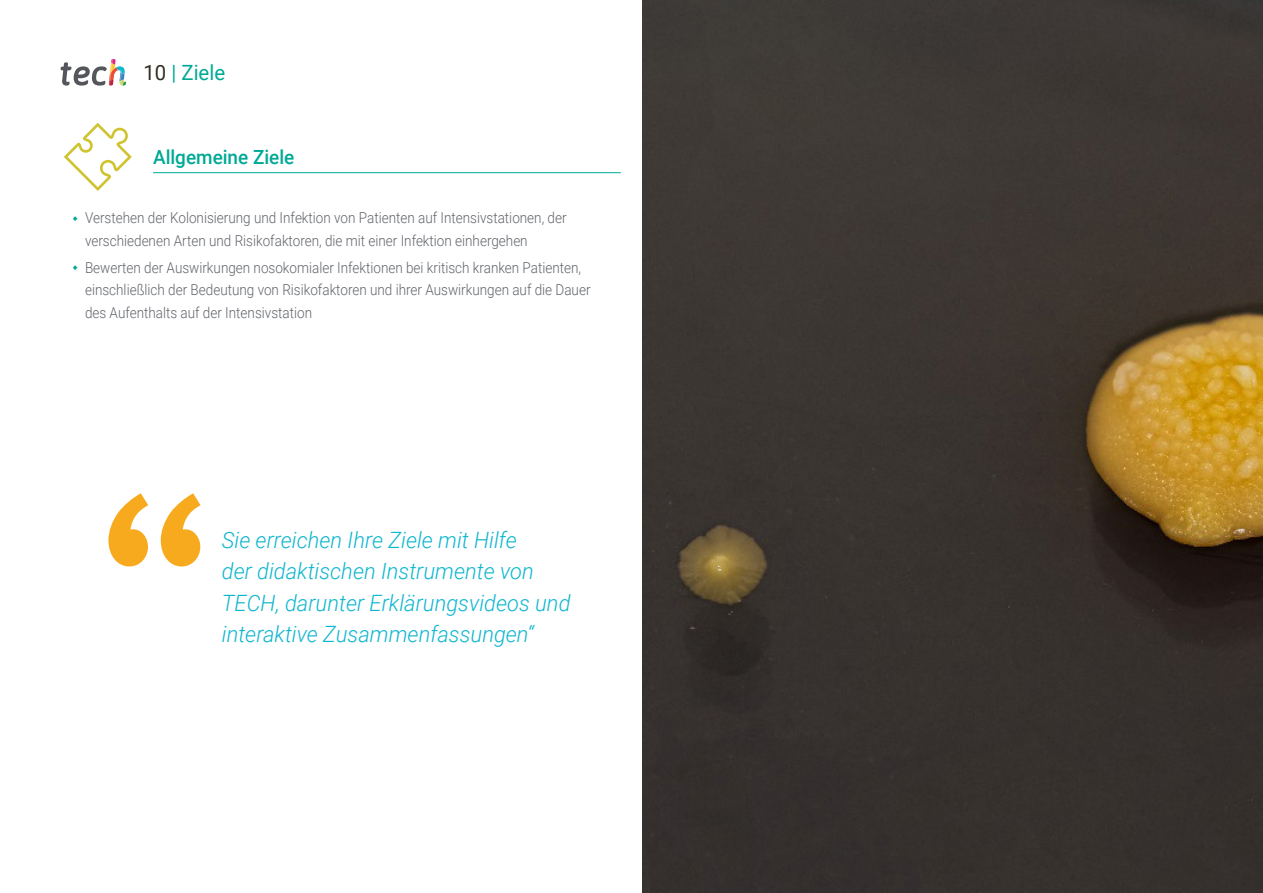
<style>
.page{position:relative;width:1263px;height:893px;background:#fff}
.page>*{position:absolute;margin:0;border:0;box-sizing:border-box;transform-origin:0 0}
.t1{font:italic 300 22.5px/31.5px "Roboto";color:#0fb6cf}
.t2{font:21px "Roboto";color:#00a996}
.t3{font:500 19.5px "Roboto";color:#00a996}
.t4{font:300 15px/22.5px "Roboto";color:#61646a;scale:.9 1}
.s1{color:#312e20}
</style>
<div class="page">
<hr style="left:153px;top:172px;width:468px;height:1px;background:#00a996">
<svg style="left:64px;top:123px;width:68px;height:68px"></svg>
<img style="left:642px;top:0;width:621px;height:893px">
<svg style="left:108px;top:493px;width:93px;height:73px"></svg>
<svg style="left:61px;top:59px;width:65px;height:27px"></svg>
<h2 class="t2" style="left:144px;top:57px;width:83px"><span class="s1">10</span> | Ziele</h2>
<h3 class="t3" style="left:153px;top:144px;width:143px">Allgemeine Ziele</h3>
<p class="t4" style="left:85px;top:206px;width:536px">Verstehen der Kolonisierung und Infektion von Patienten auf Intensivstationen, der verschiedenen Arten und Risikofaktoren, die mit einer Infektion einhergehen</p>
<p class="t4" style="left:85px;top:255px;width:563px">Bewerten der Auswirkungen nosokomialer Infektionen bei kritisch kranken Patienten, einschließlich der Bedeutung von Risikofaktoren und ihrer Auswirkungen auf die Dauer des Aufenthalts auf der Intensivstation</p>
<h1 class="t1" style="left:222px;top:523px;width:350px">Sie erreichen Ihre Ziele mit Hilfe<br>der didaktischen Instrumente von TECH, darunter Erklärungsvideos und interaktive Zusammenfassungen“</h1>
</div>
